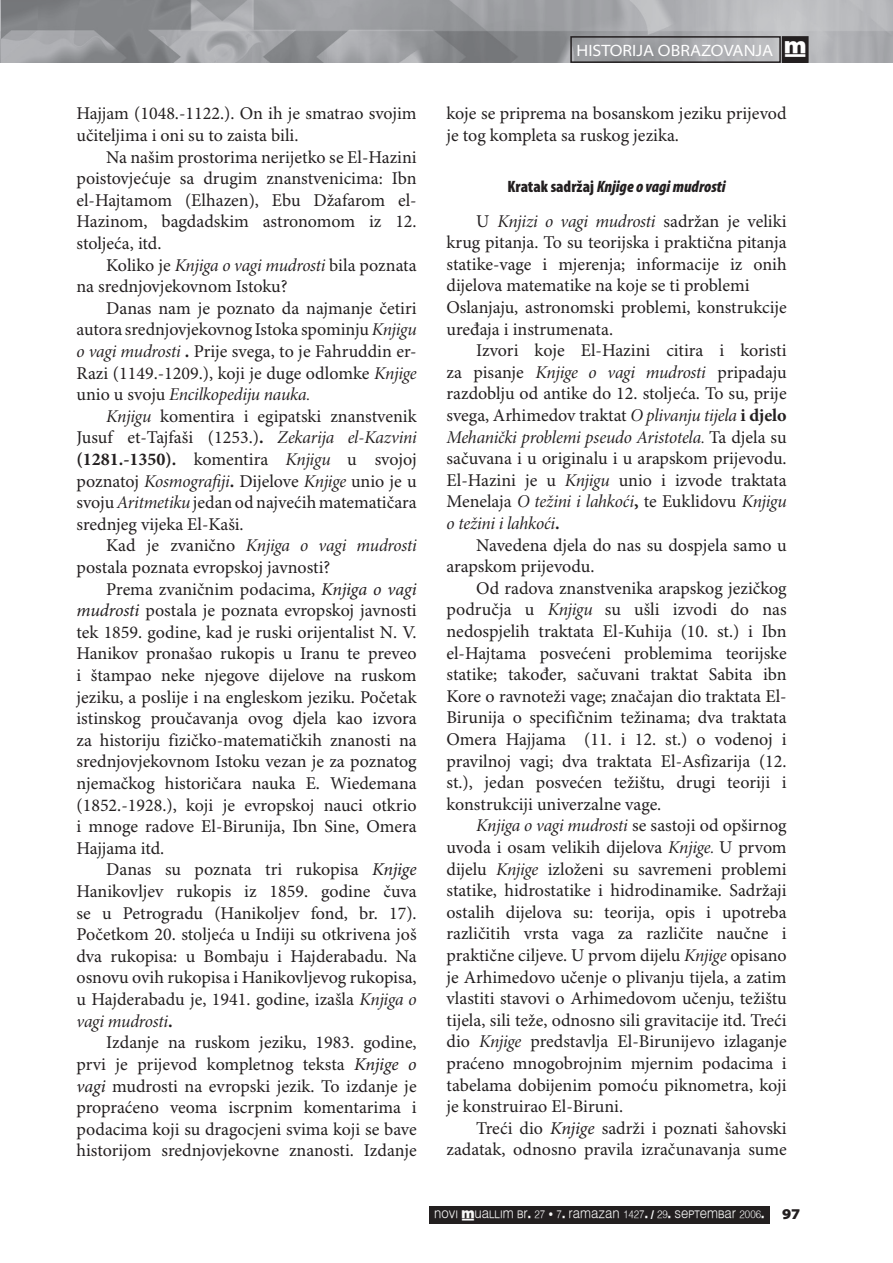
<style>
.page{position:relative;width:893px;height:1263px;background:#fff}
.page>*{position:absolute;margin:0;border:0;box-sizing:border-box;transform-origin:0 0}
.t1{font:18px/21.6px "Minion Pro";color:#231f20}
.t2{font:18px/21.6px "Minion Pro It Subh";letter-spacing:-.01em;color:#231f20}
.t3{font:italic 900 condensed 16.5px "Myriad Pro";color:#231f20}
.t4{font:semi-expanded 16.5px "Myriad Pro";color:#fff}
.t5{font:10.8px "Muallim";color:#f9f9f9;scale:.91 1}
.s1{font-family:"Muallim";font-stretch:normal}
.s2{font-family:"Minion Pro It Subh"}
.s3{font-weight:700}
.s4{font-family:"Minion Pro"}
.s5{font-style:italic}
.s6{font-family:"Minion Pro";font-weight:700}
.s7{font-style:normal}
.s8{font-family:"Myriad Pro";font-weight:900;font-stretch:semi-expanded;font-size:15px;color:#231f20}
</style>
<div class="page">
<img style="left:0;top:0;width:893px;height:62px">
<div style="left:570px;top:36px;width:211px;height:27px;border:2px solid #231f20"></div>
<div style="left:783px;top:37px;width:25px;height:25px;background:#231f20"></div>
<div style="left:782px;top:36px;width:27px;height:27px;border:2px solid #231f20"></div>
<div style="left:429px;top:1205px;width:341px;height:18px;background:#231f20"></div>
<p class="t4" style="left:576px;top:41px;width:231px">HISTORIJA OBRAZOVANJA <span class="s1">†</span></p>
<p class="t1" style="left:76px;top:104px;width:342px">Hajjam (1048.-1122.). On ih je smatrao svojim učiteljima i oni su to zaista bili.</p>
<p class="t1" style="left:76px;top:147px;width:342px;text-align:justify;text-indent:30px">Na našim prostorima nerijetko se El-Hazini poistovjećuje sa drugim znanstvenicima: Ibn el-Hajtamom (Elhazen), Ebu Džafarom el-Hazinom, bagdadskim astronomom iz 12. stoljeća, itd.</p>
<p class="t1" style="left:76px;top:255px;width:342px;text-indent:30px">Koliko je <span class="s2">Knjiga o vagi mudrosti</span> bila poznata na srednjovjekovnom Istoku?</p>
<p class="t1" style="left:76px;top:298px;width:342px;text-align:justify;text-indent:30px">Danas nam je poznato da najmanje četiri autora srednjovjekovnog Istoka spominju <span class="s2">Knjigu o vagi mudrosti</span> <span class="s3">.</span> Prije svega, to je Fahruddin er-Razi (1149.-1209.), koji je duge odlomke <span class="s2">Knjige</span></p>
<p class="t2" style="left:76px;top:384px;width:236px"><span class="s4">unio u svoju</span> Encilkopediju nauka.</p>
<p class="t1" style="left:76px;top:406px;width:342px;text-align:justify;text-indent:30px"><span class="s2">Knjigu</span> komentira i egipatski znanstvenik Jusuf et-Tajfaši (1253.)<span class="s3">.</span> <span class="s2">Zekarija el-Kazvini </span><span class="s3">(1281.-1350).</span> komentira <span class="s2">Knjigu</span> u svojoj poznatoj <span class="s2">Kosmografiji</span><span class="s3">.</span> Dijelove <span class="s2">Knjige</span> unio je u svoju <span class="s2">Aritmetiku</span> jedan od najvećih matematičara srednjeg vijeka El-Kaši.</p>
<p class="t2" style="left:106px;top:535px;width:312px"><span class="s4">Kad je zvanično</span> Knjiga o vagi mudrosti</p>
<p class="t1" style="left:76px;top:557px;width:255px">postala poznata evropskoj javnosti?</p>
<p class="t1" style="left:106px;top:579px;width:312px">Prema zvaničnim podacima, <span class="s5">Knjiga o vagi</span></p>
<p class="t1" style="left:76px;top:600px;width:342px"><span class="s5">mudrosti</span> postala je poznata evropskoj javnosti</p>
<p class="t1" style="left:76px;top:622px;width:342px">tek 1859. godine, kad je ruski orijentalist N. V.</p>
<p class="t1" style="left:76px;top:644px;width:342px">Hanikov pronašao rukopis u Iranu te preveo</p>
<p class="t1" style="left:76px;top:665px;width:342px">i štampao neke njegove dijelove na ruskom</p>
<p class="t1" style="left:76px;top:687px;width:342px">jeziku, a poslije i na engleskom jeziku. Početak</p>
<p class="t1" style="left:76px;top:708px;width:342px">istinskog proučavanja ovog djela kao izvora</p>
<p class="t1" style="left:76px;top:730px;width:342px">za historiju fizičko-matematičkih znanosti na</p>
<p class="t1" style="left:76px;top:752px;width:342px">srednjovjekovnom Istoku vezan je za poznatog</p>
<p class="t1" style="left:76px;top:773px;width:342px">njemačkog historičara nauka E. Wiedemana</p>
<p class="t1" style="left:76px;top:795px;width:342px">(1852.-1928.), koji je evropskoj nauci otkrio</p>
<p class="t1" style="left:76px;top:816px;width:342px">i mnoge radove El-Birunija, Ibn Sine, Omera</p>
<p class="t1" style="left:76px;top:838px;width:89px">Hajjama itd.</p>
<p class="t1" style="left:106px;top:860px;width:312px">Danas su poznata tri rukopisa <span class="s5">Knjige</span></p>
<p class="t1" style="left:76px;top:881px;width:342px">Hanikovljev rukopis iz 1859. godine čuva</p>
<p class="t1" style="left:76px;top:903px;width:342px">se u Petrogradu (Hanikoljev fond, br. 17).</p>
<p class="t1" style="left:76px;top:924px;width:342px">Početkom 20. stoljeća u Indiji su otkrivena još</p>
<p class="t1" style="left:76px;top:946px;width:342px">dva rukopisa: u Bombaju i Hajderabadu. Na</p>
<p class="t1" style="left:76px;top:968px;width:342px">osnovu ovih rukopisa i Hanikovljevog rukopisa,</p>
<p class="t1" style="left:76px;top:989px;width:342px">u Hajderabadu je, 1941. godine, izašla <span class="s2">Knjiga o</span></p>
<p class="t2" style="left:76px;top:1011px;width:98px">vagi mudrosti<span class="s6">.</span></p>
<p class="t1" style="left:76px;top:1032px;width:342px;text-align:justify;text-indent:30px">Izdanje na ruskom jeziku, 1983. godine, prvi je prijevod kompletnog teksta <span class="s5">Knjige o vagi</span> mudrosti na evropski jezik. To izdanje je propraćeno veoma iscrpnim komentarima i podacima koji su dragocjeni svima koji se bave historijom srednjovjekovne znanosti. Izdanje</p>
<p class="t1" style="left:446px;top:104px;width:342px">koje se priprema na bosanskom jeziku prijevod je tog kompleta sa ruskog jezika.</p>
<p class="t3" style="left:507px;top:176px;width:220px"><span class="s7">Kratak sadržaj</span> Knjige o vagi mudrosti</p>
<p class="t2" style="left:476px;top:211px;width:312px"><span class="s4">U</span> Knjizi o vagi mudrosti <span class="s4">sadržan je veliki</span></p>
<p class="t1" style="left:446px;top:232px;width:342px">krug pitanja. To su teorijska i praktična pitanja statike-vage i mjerenja; informacije iz onih dijelova matematike na koje se ti problemi Oslanjaju, astronomski problemi, konstrukcije uređaja i instrumenata.</p>
<p class="t1" style="left:476px;top:340px;width:312px">Izvori koje El-Hazini citira i koristi</p>
<p class="t2" style="left:446px;top:362px;width:342px"><span class="s4">za pisanje</span> Knjige o vagi mudrosti <span class="s4">pripadaju</span></p>
<p class="t1" style="left:446px;top:384px;width:342px">razdoblju od antike do 12. stoljeća. To su, prije svega, Arhimedov traktat <span class="s2">O plivanju tijela</span> <span class="s3">i djelo</span></p>
<p class="t2" style="left:446px;top:427px;width:342px">Mehanički problemi pseudo Aristotela. <span class="s4">Ta djela su</span></p>
<p class="t1" style="left:446px;top:448px;width:342px">sačuvana i u originalu i u arapskom prijevodu.<br>El-Hazini je u <span class="s2">Knjigu</span> unio i izvode traktata</p>
<p class="t2" style="left:446px;top:491px;width:342px"><span class="s4">Menelaja</span> O težini i lahkoći<span class="s6">,</span> <span class="s4">te Euklidovu</span> Knjigu o težini i lahkoći<span class="s6">.</span></p>
<p class="t1" style="left:446px;top:535px;width:342px;text-indent:30px">Navedena djela do nas su dospjela samo u arapskom prijevodu.</p>
<p class="t1" style="left:446px;top:578px;width:342px;text-align:justify;text-indent:30px">Od radova znanstvenika arapskog jezičkog područja u <span class="s2">Knjigu</span> su ušli izvodi do nas nedospjelih traktata El-Kuhija (10. st.) i Ibn el-Hajtama posvećeni problemima teorijske statike; također, sačuvani traktat Sabita ibn Kore o ravnoteži vage; značajan dio traktata El-Birunija o specifičnim težinama; dva traktata Omera Hajjama (11. i 12. st.) o vodenoj i pravilnoj vagi; dva traktata El-Asfizarija (12. st.), jedan posvećen težištu, drugi teoriji i konstrukciji univerzalne vage.</p>
<p class="t2" style="left:476px;top:815px;width:312px">Knjiga o vagi mudrosti <span class="s4">se sastoji od opširnog</span></p>
<p class="t1" style="left:446px;top:837px;width:342px;text-align:justify">uvoda i osam velikih dijelova <span class="s2">Knjige.</span> U prvom dijelu <span class="s2">Knjige</span> izloženi su savremeni problemi statike, hidrostatike i hidrodinamike. Sadržaji ostalih dijelova su: teorija, opis i upotreba različitih vrsta vaga za različite naučne i praktične ciljeve. U prvom dijelu <span class="s2">Knjige</span> opisano je Arhimedovo učenje o plivanju tijela, a zatim vlastiti stavovi o Arhimedovom učenju, težištu tijela, sili teže, odnosno sili gravitacije itd. Treći dio <span class="s2">Knjige</span> predstavlja El-Birunijevo izlaganje praćeno mnogobrojnim mjernim podacima i tabelama dobijenim pomoću piknometra, koji je konstruirao El-Biruni.</p>
<p class="t1" style="left:446px;top:1118px;width:342px;text-align:right">Treći dio <span class="s5">Knjige</span> sadrži i poznati šahovski zadatak, odnosno pravila izračunavanja sume</p>
<p class="t5" style="left:434px;top:1206px;width:404px">NOVI †UALLIM BR. 27 • 7. RAMAZAN 1427. / 29. SEPTEMBAR 2006. <span class="s8">97</span></p>
</div>
